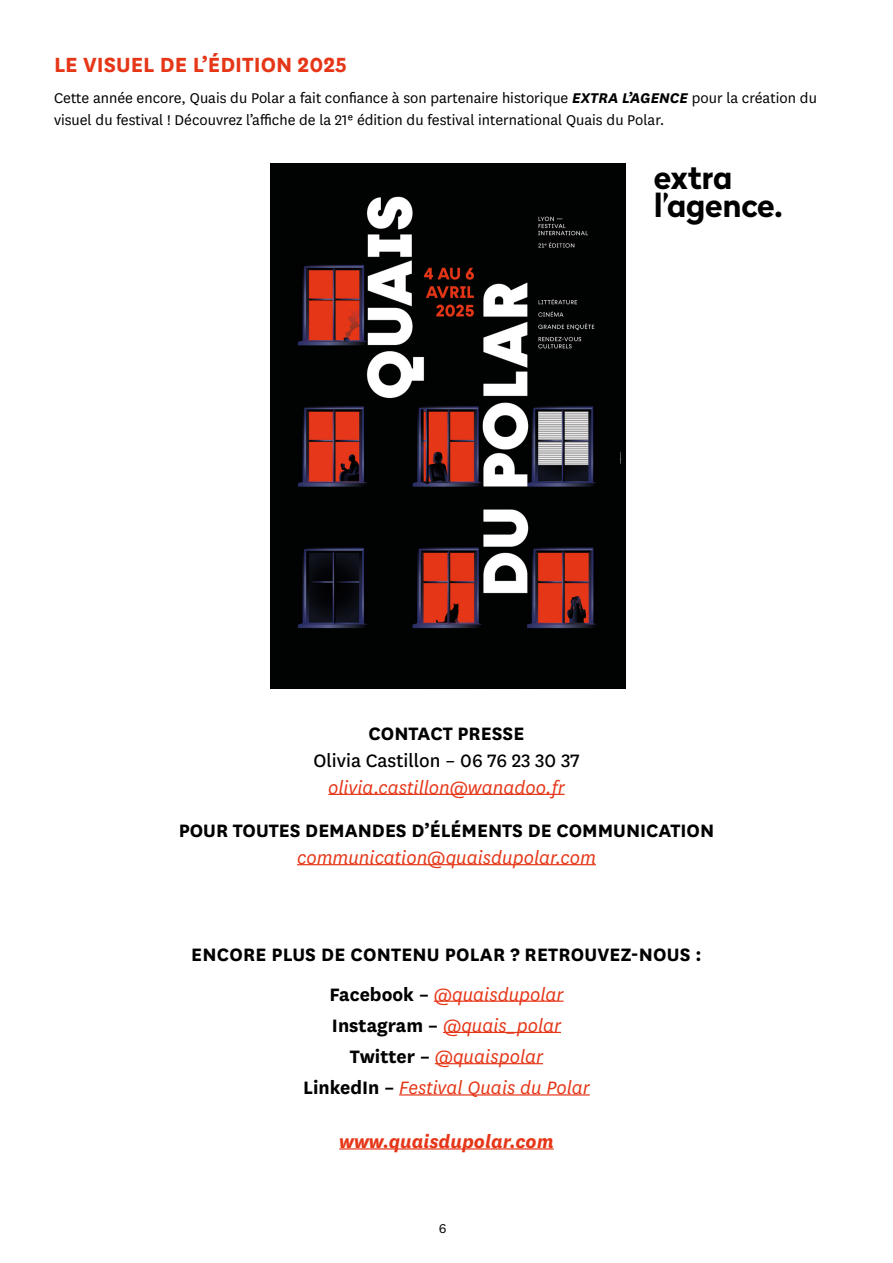
<style>
.page{position:relative;width:893px;height:1263px;background:#fff}
.page>*{position:absolute;margin:0;border:0;box-sizing:border-box;transform-origin:0 0}
.t1{font:700 32.1px/28.5px "Radikal";letter-spacing:-.01em;color:#000}
.t2{font:700 24px "National";color:#e63618}
.t3{font:italic 21px/31.2px "National";color:#e63618;text-align:center}
.t4{font:700 21px/39.8px "National";letter-spacing:.01em;color:#000;text-align:center}
.t5{font:700 21px "National";color:#000101}
.t6{font:21px "National";color:#000101}
.t7{font:italic 700 21px "National";color:#e63618}
.t8{font:16.5px/22.5px "National";color:#000}
.t9{font:15px "National";color:#000}
.s1{font-weight:700;font-style:italic}
.s2{font-weight:400;font-style:italic;color:#e63618}
.s3{font-weight:700;font-style:normal;color:#000}
</style>
<div class="page">
<img style="left:270px;top:163px;width:356px;height:526px">
<hr style="left:328px;top:794px;width:237px;height:1px;background:#e63618">
<hr style="left:297px;top:864px;width:299px;height:1px;background:#e63618">
<hr style="left:434px;top:1000px;width:130px;height:2px;background:#e63618">
<hr style="left:443px;top:1032px;width:118px;height:1px;background:#e63618">
<hr style="left:435px;top:1063px;width:108px;height:1px;background:#e63618">
<hr style="left:399px;top:1094px;width:191px;height:1px;background:#e63618">
<hr style="left:339px;top:1148px;width:215px;height:1px;background:#e63618">
<h2 class="t2" style="left:54px;top:48px;width:294px">LE VISUEL DE L’ÉDITION 2025</h2>
<p class="t8" style="left:54px;top:86px;width:764px">Cette année encore, Quais du Polar a fait confiance à son partenaire historique <span class="s1">EXTRA L’AGENCE</span> pour la création du visuel du festival ! Découvrez l’affiche de la 21e édition du festival international Quais du Polar.</p>
<h1 class="t1" style="left:654px;top:162px;width:130px">extra l’agence.</h1>
<p class="t5" style="left:369px;top:718px;width:157px">CONTACT PRESSE</p>
<p class="t6" style="left:313px;top:746px;width:267px">Olivia Castillon – 06 76 23 30 37</p>
<p class="t3" style="left:328px;top:771px;width:238px">olivia.castillon@wanadoo.fr</p>
<p class="t5" style="left:179px;top:816px;width:537px">POUR TOUTES DEMANDES D’ÉLÉMENTS DE COMMUNICATION</p>
<p class="t3" style="left:297px;top:841px;width:300px">communication@quaisdupolar.com</p>
<p class="t4" style="left:191px;top:933px;width:512px">ENCORE PLUS DE CONTENU POLAR ? RETROUVEZ-NOUS :<br>Facebook – <span class="s2">@quaisdupolar</span></p>
<p class="t3" style="left:303px;top:1009px;width:288px"><span class="s3">Instagram –</span> @quais_polar<br><span class="s3">Twitter –</span> @quaispolar<br><span class="s3">LinkedIn –</span> Festival Quais du Polar</p>
<p class="t7" style="left:339px;top:1127px;width:216px">www.quaisdupolar.com</p>
<p class="t9" style="left:439px;top:1219px;width:9px">6</p>
</div>
